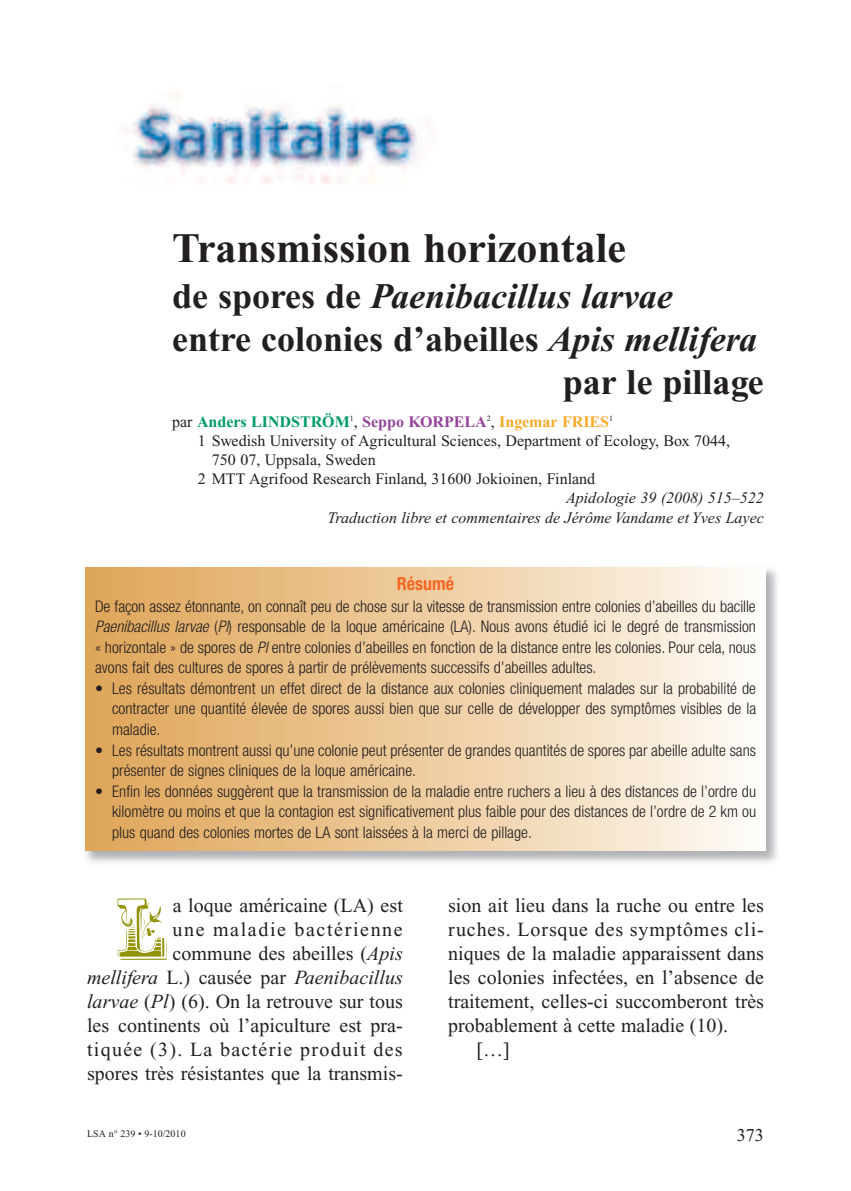
<style>
.page{position:relative;width:851px;height:1191px;background:#fff}
.page>*{position:absolute;margin:0;border:0;box-sizing:border-box;transform-origin:0 0}
.t1{font:72.8px "Festiva Caps SSK";color:#929306}
.t2{font:700 42px "Times New Roman";color:#231f20}
.t3{font:700 36px "Times New Roman";color:#231f20}
.t4{font:italic 700 36px "Times New Roman";color:#231f20}
.t5{font:20px/24px "Times New Roman";color:#231f20;text-align:right}
.t6{font:20px "Times New Roman";letter-spacing:.04em;color:#231f20}
.t7{font:700 condensed 18px "Helvetica Neue";color:#f36621}
.t8{font:18px "Times New Roman";color:#231f20}
.t9{font:300 condensed 16px/20.6px "Helvetica Neue";color:#231f20;text-align:justify}
.t10{font:16px "Times New Roman";color:#231f20}
.t11{font:italic 16px/19.2px "Times New Roman";color:#231f20;text-align:right}
.t12{font:700 16px "Times New Roman";color:#009b67}
.t13{font:10px "Times New Roman";color:#231f20}
.s1{font-style:normal}
.s2{font-style:italic}
.s3{font-weight:400;color:#231f20}
.s4{color:#944599}
.s5{color:#faa928}
</style>
<div class="page">
<img style="left:85px;top:568px;width:692px;height:295px">
<div style="left:85px;top:567px;width:680px;height:283px;background:linear-gradient(to right,#dfa353,#fefaf4)"></div>
<img style="left:132px;top:93px;width:296px;height:90px">
<h2 class="t2" style="left:172px;top:234px;width:455px">Transmission horizontale</h2>
<h3 class="t4" style="left:172px;top:284px;width:502px"><span class="s1">de spores de</span> Paenibacillus larvae</h3>
<h3 class="t3" style="left:172px;top:327px;width:586px">entre colonies d’abeilles <span class="s2">Apis mellifera</span></h3>
<h3 class="t3" style="left:562px;top:370px;width:203px">par le pillage</h3>
<p class="t12" style="left:172px;top:416px;width:442px"><span class="s3">par</span> Anders LINDSTRÖM<sup>1</sup><span class="s3">,</span> <span class="s4">Seppo KORPELA</span><sup>2</sup><span class="s3">,</span> <span class="s5">Ingemar FRIES</span><sup>1</sup></p>
<p class="t10" style="left:198px;top:434px;width:534px">1 Swedish University of Agricultural Sciences, Department of Ecology, Box 7044,</p>
<p class="t10" style="left:212px;top:454px;width:165px">750 07, Uppsala, Sweden</p>
<p class="t10" style="left:198px;top:473px;width:399px">2 MTT Agrifood Research Finland, 31600 Jokioinen, Finland</p>
<p class="t11" style="left:327px;top:490px;width:438px">Apidologie 39 (2008) 515–522<br>Traduction libre et commentaires de Jérôme Vandame et Yves Layec</p>
<p class="t7" style="left:397px;top:577px;width:59px">Résumé</p>
<p class="t9" style="left:95px;top:597px;width:662px">De façon assez étonnante, on connaît peu de chose sur la vitesse de transmission entre colonies d’abeilles du bacille <span class="s2">Paenibacillus larvae</span> (<span class="s2">Pl</span>) responsable de la loque américaine (LA). Nous avons étudié ici le degré de transmission « horizontale » de spores de <span class="s2">Pl</span> entre colonies d’abeilles en fonction de la distance entre les colonies. Pour cela, nous avons fait des cultures de spores à partir de prélèvements successifs d’abeilles adultes.</p>
<p class="t9" style="left:112px;top:679px;width:645px;text-indent:-17px">• Les résultats démontrent un effet direct de la distance aux colonies cliniquement malades sur la probabilité de contracter une quantité élevée de spores aussi bien que sur celle de développer des symptômes visibles de la maladie.</p>
<p class="t9" style="left:112px;top:741px;width:645px;text-indent:-17px">• Les résultats montrent aussi qu’une colonie peut présenter de grandes quantités de spores par abeille adulte sans présenter de signes cliniques de la loque américaine.</p>
<p class="t9" style="left:112px;top:782px;width:645px;text-indent:-17px">• Enfin les données suggèrent que la transmission de la maladie entre ruchers a lieu à des distances de l’ordre du kilomètre ou moins et que la contagion est significativement plus faible pour des distances de l’ordre de 2 km ou plus quand des colonies mortes de LA sont laissées à la merci de pillage.</p>
<p class="t5" style="left:87px;top:895px;width:317px">a loque américaine (LA) est<br>une maladie bactérienne<br>commune des abeilles (<span class="s2">Apis<br>mellifera</span> L.) causée par <span class="s2">Paenibacillus larvae</span> (<span class="s2">Pl</span>) (6). On la retrouve sur tous les continents où l’apiculture est pra&shy;tiquée (3). La bactérie produit des spores très résistantes que la transmis-</p>
<p class="t5" style="left:448px;top:895px;width:317px">sion ait lieu dans la ruche ou entre les</p>
<h1 class="t1" style="left:115px;top:892px;width:55px">L</h1>
<p class="t6" style="left:448px;top:922px;width:317px">ruches. Lorsque des symptômes cli -</p>
<p class="t5" style="left:448px;top:943px;width:317px">niques de la maladie apparaissent dans</p>
<p class="t5" style="left:448px;top:967px;width:317px">les colonies infectées, en l’absence de</p>
<p class="t5" style="left:448px;top:991px;width:317px">traitement, celles-ci succomberont très</p>
<p class="t5" style="left:448px;top:1015px;width:281px">probablement à cette maladie (10).</p>
<p class="t5" style="left:476px;top:1039px;width:35px">[…]</p>
<p class="t13" style="left:87px;top:1129px;width:100px">LSA n° 239 • 9-10/2010</p>
<p class="t8" style="left:736px;top:1129px;width:28px">373</p>
</div>
